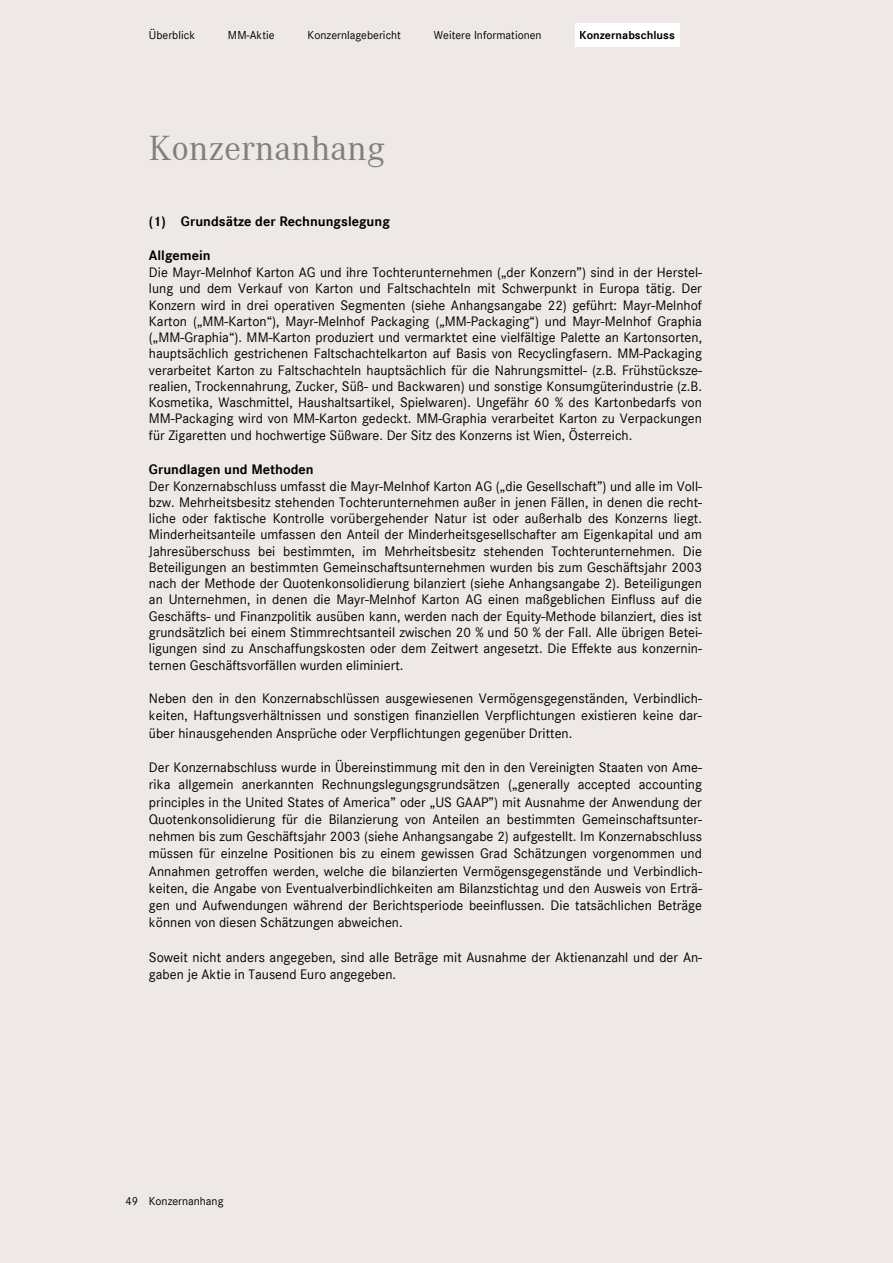
<style>
.page{position:relative;width:893px;height:1263px;background:#fff}
.page>*{position:absolute;margin:0;border:0;box-sizing:border-box;transform-origin:0 0}
.t1{font:36px "Corporate A";color:#808080}
.t2{font:14.25px/16.2px "Corporate S";color:#000;text-align:justify}
.t3{font:700 14.25px "Corporate S";color:#000}
.t4{font:12px "Corporate S";color:#000}
.t5{font:700 12px "Corporate S";color:#000}
</style>
<div class="page">
<div style="left:0;top:0;width:892px;height:1263px;background:#eee9e6"></div>
<div style="left:579px;top:28px;width:95px;height:14px;background:#fff"></div>
<svg style="left:575px;top:23px;width:4px;height:5px"></svg>
<div style="left:579px;top:23px;width:95px;height:5px;background:#fff"></div>
<svg style="left:674px;top:23px;width:5px;height:5px"></svg>
<div style="left:574px;top:28px;width:5px;height:14px;background:#fff"></div>
<div style="left:674px;top:28px;width:5px;height:14px;background:#fff"></div>
<svg style="left:575px;top:42px;width:4px;height:5px"></svg>
<div style="left:579px;top:42px;width:95px;height:5px;background:#fff"></div>
<svg style="left:674px;top:42px;width:5px;height:5px"></svg>
<p class="t4" style="left:149px;top:28px;width:48px">Überblick</p>
<p class="t4" style="left:228px;top:28px;width:48px">MM-Aktie</p>
<p class="t4" style="left:307px;top:28px;width:95px">Konzernlagebericht</p>
<p class="t4" style="left:434px;top:28px;width:109px">Weitere Informationen</p>
<p class="t5" style="left:579px;top:28px;width:97px">Konzernabschluss</p>
<h1 class="t1" style="left:149px;top:128px;width:237px">Konzernanhang</h1>
<p class="t3" style="left:149px;top:213px;width:242px">(1) Grundsätze der Rechnungslegung</p>
<p class="t3" style="left:149px;top:247px;width:63px">Allgemein</p>
<p class="t2" style="left:149px;top:264px;width:554px">Die Mayr-Melnhof Karton AG und ihre Tochterunternehmen („der Konzern”) sind in der Herstel&shy;lung und dem Verkauf von Karton und Faltschachteln mit Schwerpunkt in Europa tätig. Der Konzern wird in drei operativen Segmenten (siehe Anhangsangabe 22) geführt: Mayr-Melnhof Karton („MM-Karton“), Mayr-Melnhof Packaging („MM-Packaging“) und Mayr-Melnhof Graphia („MM-Graphia“). MM-Karton produziert und vermarktet eine vielfältige Palette an Kartonsorten, hauptsächlich gestrichenen Faltschachtelkarton auf Basis von Recyclingfasern. MM-Packaging verarbeitet Karton zu Faltschachteln hauptsächlich für die Nahrungsmittel- (z.B. Frühstücksze&shy;realien, Trockennahrung, Zucker, Süß- und Backwaren) und sonstige Konsumgüterindustrie (z.B.<br>Kosmetika, Waschmittel, Haushaltsartikel, Spielwaren). Ungefähr 60 % des Kartonbedarfs von MM-Packaging wird von MM-Karton gedeckt. MM-Graphia verarbeitet Karton zu Verpackungen für Zigaretten und hochwertige Süßware. Der Sitz des Konzerns ist Wien, Österreich.</p>
<p class="t3" style="left:149px;top:461px;width:166px">Grundlagen und Methoden</p>
<p class="t2" style="left:149px;top:478px;width:554px">Der Konzernabschluss umfasst die Mayr-Melnhof Karton AG („die Gesellschaft”) und alle im Voll&shy;bzw. Mehrheitsbesitz stehenden Tochterunternehmen außer in jenen Fällen, in denen die recht&shy;liche oder faktische Kontrolle vorübergehender Natur ist oder außerhalb des Konzerns liegt.<br>Minderheitsanteile umfassen den Anteil der Minderheitsgesellschafter am Eigenkapital und am Jahresüberschuss bei bestimmten, im Mehrheitsbesitz stehenden Tochterunternehmen. Die Beteiligungen an bestimmten Gemeinschaftsunternehmen wurden bis zum Geschäftsjahr 2003 nach der Methode der Quotenkonsolidierung bilanziert (siehe Anhangsangabe 2). Beteiligungen an Unternehmen, in denen die Mayr-Melnhof Karton AG einen maßgeblichen Einfluss auf die Geschäfts- und Finanzpolitik ausüben kann, werden nach der Equity-Methode bilanziert, dies ist grundsätzlich bei einem Stimmrechtsanteil zwischen 20 % und 50 % der Fall. Alle übrigen Betei&shy;ligungen sind zu Anschaffungskosten oder dem Zeitwert angesetzt. Die Effekte aus konzernin&shy;ternen Geschäftsvorfällen wurden eliminiert.</p>
<p class="t2" style="left:149px;top:690px;width:554px;line-height:17.2px">Neben den in den Konzernabschlüssen ausgewiesenen Vermögensgegenständen, Verbindlich&shy;keiten, Haftungsverhältnissen und sonstigen finanziellen Verpflichtungen existieren keine dar&shy;über hinausgehenden Ansprüche oder Verpflichtungen gegenüber Dritten.</p>
<p class="t2" style="left:149px;top:759px;width:554px;line-height:17.2px">Der Konzernabschluss wurde in Übereinstimmung mit den in den Vereinigten Staaten von Ame&shy;rika allgemein anerkannten Rechnungslegungsgrundsätzen („generally accepted accounting principles in the United States of America” oder „US GAAP”) mit Ausnahme der Anwendung der Quotenkonsolidierung für die Bilanzierung von Anteilen an bestimmten Gemeinschaftsunter&shy;nehmen bis zum Geschäftsjahr 2003 (siehe Anhangsangabe 2) aufgestellt. Im Konzernabschluss müssen für einzelne Positionen bis zu einem gewissen Grad Schätzungen vorgenommen und Annahmen getroffen werden, welche die bilanzierten Vermögensgegenstände und Verbindlich&shy;keiten, die Angabe von Eventualverbindlichkeiten am Bilanzstichtag und den Ausweis von Erträ&shy;gen und Aufwendungen während der Berichtsperiode beeinflussen. Die tatsächlichen Beträge können von diesen Schätzungen abweichen.</p>
<p class="t2" style="left:149px;top:948px;width:554px;line-height:17.2px">Soweit nicht anders angegeben, sind alle Beträge mit Ausnahme der Aktienanzahl und der An&shy;gaben je Aktie in Tausend Euro angegeben.</p>
<p class="t4" style="left:125px;top:1194px;width:99px">49 Konzernanhang</p>
</div>
